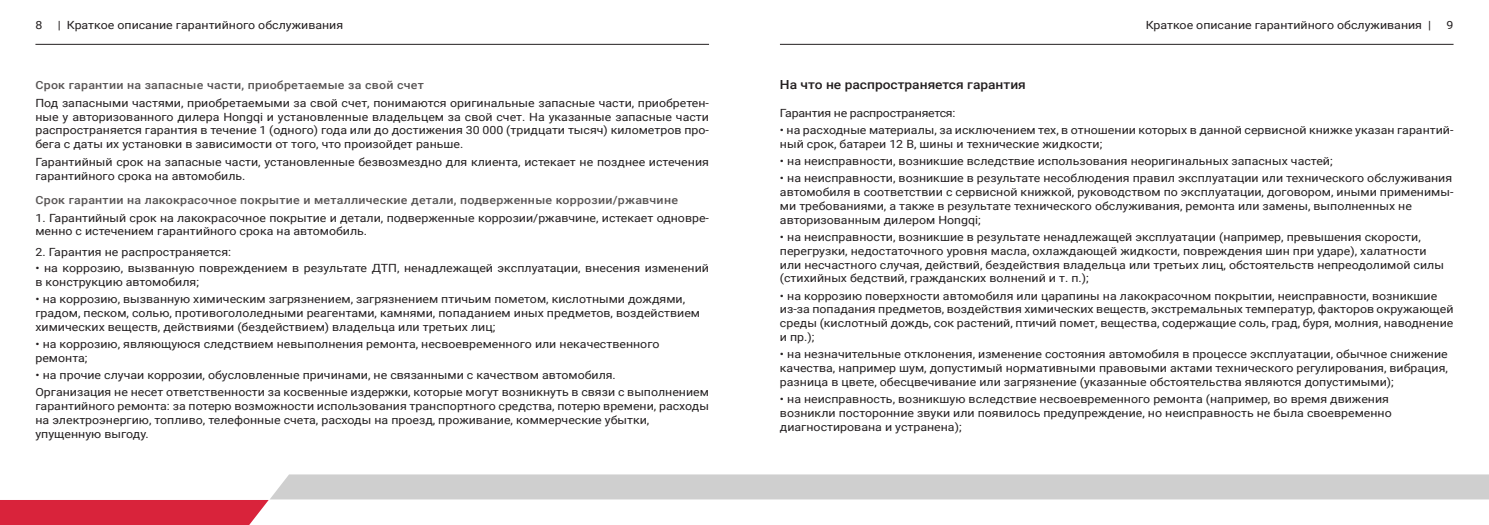
<style>
.page{position:relative;width:1489px;height:525px;background:#fff}
.page>*{position:absolute;margin:0;border:0;box-sizing:border-box;transform-origin:0 0}
.Стиль_абзаца_1{font:500 12.5px "Roboto";color:#231f20;scale:1.1 1}
.Paragraph_Style2{font:11.25px/13.8px "Roboto";color:#231f20;scale:1.1 1}
.Стиль_абзаца_2{font:500 11.25px "Roboto";letter-spacing:.02em;color:#595555;scale:1.1 1}
.Paragraph_Style2-2{font:11.25px "Roboto";letter-spacing:-.02em;color:#231f20;scale:1.1 1}
</style>
<div class="page">
<svg style="left:0;top:474px;width:1488px;height:50px"></svg>
<hr style="left:35px;top:44px;width:674px;height:1px;background:#231f20">
<hr style="left:780px;top:44px;width:673px;height:1px;background:#231f20">
<p class="Paragraph_Style2" style="left:35px;top:18px;width:8px">8</p>
<p class="Paragraph_Style2" style="left:58px;top:18px;width:261px">| Краткое описание гарантийного обслуживания</p>
<p class="Paragraph_Style2" style="left:1145px;top:18px;width:261px">Краткое описание гарантийного обслуживания |</p>
<p class="Paragraph_Style2" style="left:1446px;top:18px;width:8px">9</p>
<p class="Стиль_абзаца_2" style="left:35px;top:77px;width:354px">Срок гарантии на запасные части, приобретаемые за свой счет</p>
<p class="Paragraph_Style2" style="left:35px;top:96px;width:614px;text-align:justify">Под запасными частями, приобретаемыми за свой счет, понимаются оригинальные запасные части, приобретен&shy;ные у авторизованного дилера Hongqi и установленные владельцем за свой счет. На указанные запасные части распространяется гарантия в течение 1 (одного) года или до достижения 30 000 (тридцати тысяч) километров про&shy;бега с даты их установки в зависимости от того, что произойдет раньше.</p>
<p class="Paragraph_Style2" style="left:35px;top:154px;width:613px">Гарантийный срок на запасные части, установленные безвозмездно для клиента, истекает не позднее истечения гарантийного срока на автомобиль.</p>
<p class="Стиль_абзаца_2" style="left:35px;top:192px;width:585px">Срок гарантии на лакокрасочное покрытие и металлические детали, подверженные коррозии/ржавчине</p>
<p class="Paragraph_Style2" style="left:35px;top:210px;width:614px">1. Гарантийный срок на лакокрасочное покрытие и детали, подверженные коррозии/ржавчине, истекает одновре&shy;менно с истечением гарантийного срока на автомобиль.</p>
<p class="Paragraph_Style2" style="left:35px;top:245px;width:179px">2. Гарантия не распространяется:</p>
<p class="Paragraph_Style2" style="left:35px;top:260px;width:614px">• на коррозию, вызванную повреждением в результате ДТП, ненадлежащей эксплуатации, внесения изменений в конструкцию автомобиля;</p>
<p class="Paragraph_Style2" style="left:35px;top:291px;width:592px">• на коррозию, вызванную химическим загрязнением, загрязнением птичьим пометом, кислотными дождями,</p>
<p class="Paragraph_Style2" style="left:35px;top:305px;width:605px">градом, песком, солью, противогололедными реагентами, камнями, попаданием иных предметов, воздействием</p>
<p class="Paragraph_Style2" style="left:35px;top:319px;width:419px">химических веществ, действиями (бездействием) владельца или третьих лиц;</p>
<p class="Paragraph_Style2" style="left:35px;top:336px;width:568px">• на коррозию, являющуюся следствием невыполнения ремонта, несвоевременного или некачественного</p>
<p class="Paragraph_Style2" style="left:35px;top:350px;width:49px">ремонта;</p>
<p class="Paragraph_Style2" style="left:35px;top:367px;width:529px">• на прочие случаи коррозии, обусловленные причинами, не связанными с качеством автомобиля.</p>
<p class="Paragraph_Style2" style="left:35px;top:385px;width:613px">Организация не несет ответственности за косвенные издержки, которые могут возникнуть в связи с выполнением</p>
<p class="Paragraph_Style2" style="left:35px;top:398px;width:613px">гарантийного ремонта: за потерю возможности использования транспортного средства, потерю времени, расходы</p>
<p class="Paragraph_Style2" style="left:35px;top:412px;width:559px">на электроэнергию, топливо, телефонные счета, расходы на проезд, проживание, коммерческие убытки,</p>
<p class="Paragraph_Style2" style="left:35px;top:426px;width:105px">упущенную выгоду.</p>
<p class="Стиль_абзаца_1" style="left:780px;top:76px;width:225px">На что не распространяется гарантия</p>
<p class="Paragraph_Style2-2" style="left:780px;top:105px;width:161px">Гарантия не распространяется:</p>
<p class="Paragraph_Style2" style="left:780px;top:123px;width:614px">• на расходные материалы, за исключением тех, в отношении которых в данной сервисной книжке указан гарантий&shy;ный срок, батареи 12 В, шины и технические жидкости;</p>
<p class="Paragraph_Style2" style="left:780px;top:154px;width:504px">• на неисправности, возникшие вследствие использования неоригинальных запасных частей;</p>
<p class="Paragraph_Style2" style="left:780px;top:171px;width:612px">• на неисправности, возникшие в результате несоблюдения правил эксплуатации или технического обслуживания</p>
<p class="Paragraph_Style2" style="left:780px;top:185px;width:614px">автомобиля в соответствии с сервисной книжкой, руководством по эксплуатации, договором, иными применимы&shy;ми требованиями, а также в результате технического обслуживания, ремонта или замены, выполненных не</p>
<p class="Paragraph_Style2" style="left:780px;top:212px;width:184px">авторизованным дилером Hongqi;</p>
<p class="Paragraph_Style2" style="left:780px;top:230px;width:584px">• на неисправности, возникшие в результате ненадлежащей эксплуатации (например, превышения скорости,</p>
<p class="Paragraph_Style2" style="left:780px;top:243px;width:589px">перегрузки, недостаточного уровня масла, охлаждающей жидкости, повреждения шин при ударе), халатности</p>
<p class="Paragraph_Style2" style="left:780px;top:257px;width:605px">или несчастного случая, действий, бездействия владельца или третьих лиц, обстоятельств непреодолимой силы</p>
<p class="Paragraph_Style2" style="left:780px;top:271px;width:282px">(стихийных бедствий, гражданских волнений и т. п.);</p>
<p class="Paragraph_Style2" style="left:780px;top:288px;width:599px">• на коррозию поверхности автомобиля или царапины на лакокрасочном покрытии, неисправности, возникшие</p>
<p class="Paragraph_Style2" style="left:780px;top:302px;width:613px">из-за попадания предметов, воздействия химических веществ, экстремальных температур, факторов окружающей</p>
<p class="Paragraph_Style2" style="left:780px;top:316px;width:613px">среды (кислотный дождь, сок растений, птичий помет, вещества, содержащие соль, град, буря, молния, наводнение</p>
<p class="Paragraph_Style2" style="left:780px;top:329px;width:33px">и пр.);</p>
<p class="Paragraph_Style2" style="left:780px;top:347px;width:608px">• на незначительные отклонения, изменение состояния автомобиля в процессе эксплуатации, обычное снижение</p>
<p class="Paragraph_Style2" style="left:780px;top:360px;width:608px">качества, например шум, допустимый нормативными правовыми актами технического регулирования, вибрация,</p>
<p class="Paragraph_Style2" style="left:780px;top:374px;width:559px">разница в цвете, обесцвечивание или загрязнение (указанные обстоятельства являются допустимыми);</p>
<p class="Paragraph_Style2" style="left:780px;top:391px;width:555px">• на неисправность, возникшую вследствие несвоевременного ремонта (например, во время движения</p>
<p class="Paragraph_Style2" style="left:780px;top:405px;width:557px">возникли посторонние звуки или появилось предупреждение, но неисправность не была своевременно</p>
<p class="Paragraph_Style2" style="left:780px;top:419px;width:167px">диагностирована и устранена);</p>
</div>
